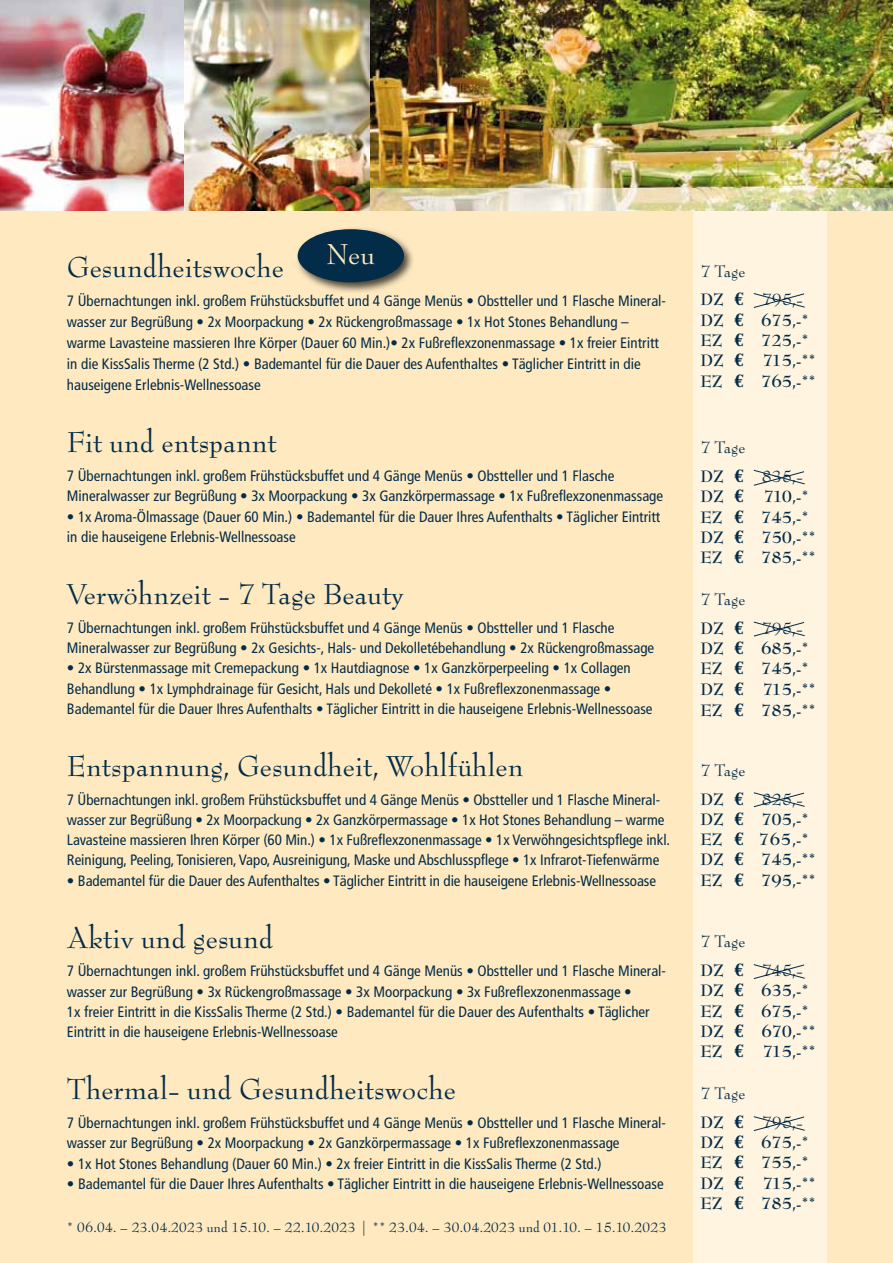
<style>
.page{position:relative;width:893px;height:1263px;background:#ffe9c0}
.page>*{position:absolute;margin:0;border:0;box-sizing:border-box;transform-origin:0 0}
.t1{font:31.5px "Bernhard Modern Std";color:#032c48}
.t2{font:31.5px "Bernhard Modern Std";color:#ffe9c0}
.t3{font:700 18px/20.2px "Bernhard Modern Std";color:#032c48}
.t4{font:18px/28.8px "Bernhard Modern Std";color:#032c48}
.t5{font:condensed 15px/20.2px "Frutiger";color:#032c48}
.t6{font:15px "Bernhard Modern Std";color:#032c48}
.s1{font-weight:700}
.s2{font-family:"Euro Serif";font-weight:700}
.s3{font-family:"Euro Serif"}
</style>
<div class="page">
<div style="left:693px;top:210px;width:134px;height:1053px;background:#fff4e0"></div>
<img style="left:370px;top:0;width:523px;height:210px">
<svg style="left:753px;top:293px;width:52px;height:15px"></svg>
<svg style="left:753px;top:469px;width:52px;height:17px"></svg>
<svg style="left:753px;top:621px;width:52px;height:16px"></svg>
<svg style="left:753px;top:792px;width:52px;height:16px"></svg>
<svg style="left:753px;top:964px;width:52px;height:15px"></svg>
<svg style="left:753px;top:1116px;width:52px;height:15px"></svg>
<img style="left:0;top:0;width:185px;height:210px">
<img style="left:185px;top:0;width:185px;height:210px">
<img style="left:297px;top:228px;width:116px;height:65px">
<div style="left:298px;top:229px;width:106px;height:53px;background:#032c48;border-radius:50%"></div>
<h1 class="t2" style="left:327px;top:237px;width:50px">Neu</h1>
<h1 class="t1" style="left:67px;top:250px;width:218px">Gesundheitswoche</h1>
<p class="t5" style="left:67px;top:291px;width:601px;line-height:21px">7 Übernachtungen inkl. großem Frühstücksbuffet und 4 Gänge Menüs • Obstteller und 1 Flasche Mineral&shy;wasser zur Begrüßung • 2x Moorpackung • 2x Rückengroßmassage • 1x Hot Stones Behandlung – warme Lavasteine massieren Ihre Körper (Dauer 60 Min.)• 2x Fußreflexzonenmassage • 1x freier Eintritt in die KissSalis Therme (2 Std.) • Bademantel für die Dauer des Aufenthaltes • Täglicher Eintritt in die hauseigene Erlebnis-Wellnessoase</p>
<h1 class="t1" style="left:67px;top:426px;width:211px">Fit und entspannt</h1>
<p class="t5" style="left:67px;top:466px;width:598px">7 Übernachtungen inkl. großem Frühstücksbuffet und 4 Gänge Menüs • Obstteller und 1 Flasche<br>Mineralwasser zur Begrüßung • 3x Moorpackung • 3x Ganzkörpermassage • 1x Fußreflexzonenmassage</p>
<p class="t5" style="left:67px;top:506px;width:595px">• 1x Aroma-Ölmassage (Dauer 60 Min.) • Bademantel für die Dauer Ihres Aufenthalts • Täglicher Eintritt in die hauseigene Erlebnis-Wellnessoase</p>
<h1 class="t1" style="left:67px;top:577px;width:339px">Verwöhnzeit - 7 Tage Beauty</h1>
<p class="t5" style="left:67px;top:617px;width:589px">7 Übernachtungen inkl. großem Frühstücksbuffet und 4 Gänge Menüs • Obstteller und 1 Flasche<br>Mineralwasser zur Begrüßung • 2x Gesichts-, Hals- und Dekolletébehandlung • 2x Rückengroßmassage</p>
<p class="t5" style="left:67px;top:658px;width:587px">• 2x Bürstenmassage mit Cremepackung • 1x Hautdiagnose • 1x Ganzkörperpeeling • 1x Collagen<br>Behandlung • 1x Lymphdrainage für Gesicht, Hals und Dekolleté • 1x Fußreflexzonenmassage •<br>Bademantel für die Dauer Ihres Aufenthalts • Täglicher Eintritt in die hauseigene Erlebnis-Wellnessoase</p>
<h1 class="t1" style="left:67px;top:749px;width:458px">Entspannung, Gesundheit, Wohlfühlen</h1>
<p class="t5" style="left:67px;top:789px;width:605px">7 Übernachtungen inkl. großem Frühstücksbuffet und 4 Gänge Menüs • Obstteller und 1 Flasche Mineral - wasser zur Begrüßung • 2x Moorpackung • 2x Ganzkörpermassage • 1x Hot Stones Behandlung – warme Lavasteine massieren Ihren Körper (60 Min.) • 1x Fußreflexzonenmassage • 1x Verwöhngesichtspflege inkl.<br>Reinigung, Peeling, Tonisieren, Vapo, Ausreinigung, Maske und Abschlusspflege • 1x Infrarot-Tiefenwärme</p>
<p class="t5" style="left:67px;top:870px;width:591px">• Bademantel für die Dauer des Aufenthaltes • Täglicher Eintritt in die hauseigene Erlebnis-Wellnessoase</p>
<h1 class="t1" style="left:67px;top:921px;width:208px">Aktiv und gesund</h1>
<p class="t5" style="left:67px;top:961px;width:601px">7 Übernachtungen inkl. großem Frühstücksbuffet und 4 Gänge Menüs • Obstteller und 1 Flasche Mineral&shy;wasser zur Begrüßung • 3x Rückengroßmassage • 3x Moorpackung • 3x Fußreflexzonenmassage •<br>1x freier Eintritt in die KissSalis Therme (2 Std.) • Bademantel für die Dauer des Aufenthalts • Täglicher Eintritt in die hauseigene Erlebnis-Wellnessoase</p>
<h1 class="t1" style="left:67px;top:1072px;width:390px">Thermal- und Gesundheitswoche</h1>
<p class="t5" style="left:67px;top:1113px;width:601px">7 Übernachtungen inkl. großem Frühstücksbuffet und 4 Gänge Menüs • Obstteller und 1 Flasche Mineral&shy;wasser zur Begrüßung • 2x Moorpackung • 2x Ganzkörpermassage • 1x Fußreflexzonenmassage</p>
<p class="t5" style="left:67px;top:1153px;width:536px">• 1x Hot Stones Behandlung (Dauer 60 Min.) • 2x freier Eintritt in die KissSalis Therme (2 Std.)</p>
<p class="t5" style="left:67px;top:1173px;width:598px">• Bademantel für die Dauer Ihres Aufenthalts • Täglicher Eintritt in die hauseigene Erlebnis-Wellnessoase</p>
<p class="t6" style="left:67px;top:1219px;width:601px">* 06.04. – 23.04.2023 und 15.10. – 22.10.2023 | ** 23.04. – 30.04.2023 und 01.10. – 15.10.2023</p>
<p class="t4" style="left:701px;top:257px;width:104px">7 Tage<br><span class="s1">DZ</span> <span class="s2">€</span> 795,-</p>
<p class="t3" style="left:701px;top:310px;width:117px">DZ <span class="s3">€</span> 675,-*<br>EZ <span class="s3">€</span> 725,-*<br>DZ <span class="s3">€</span> 715,-**<br>EZ <span class="s3">€</span> 765,-**</p>
<p class="t4" style="left:701px;top:434px;width:104px">7 Tage<br><span class="s1">DZ</span> <span class="s2">€</span> 835,-</p>
<p class="t3" style="left:701px;top:487px;width:117px">DZ <span class="s3">€</span> 710,-*<br>EZ <span class="s3">€</span> 745,-*<br>DZ <span class="s3">€</span> 750,-**<br>EZ <span class="s3">€</span> 785,-**</p>
<p class="t4" style="left:701px;top:585px;width:104px">7 Tage<br><span class="s1">DZ</span> <span class="s2">€</span> 795,-</p>
<p class="t3" style="left:701px;top:638px;width:117px">DZ <span class="s3">€</span> 685,-*<br>EZ <span class="s3">€</span> 745,-*<br>DZ <span class="s3">€</span> 715,-**<br>EZ <span class="s3">€</span> 785,-**</p>
<p class="t4" style="left:701px;top:756px;width:104px">7 Tage<br><span class="s1">DZ</span> <span class="s2">€</span> 825,-</p>
<p class="t3" style="left:701px;top:809px;width:117px">DZ <span class="s3">€</span> 705,-*<br>EZ <span class="s3">€</span> 765,-*<br>DZ <span class="s3">€</span> 745,-**<br>EZ <span class="s3">€</span> 795,-**</p>
<p class="t4" style="left:701px;top:928px;width:104px">7 Tage<br><span class="s1">DZ</span> <span class="s2">€</span> 745,-</p>
<p class="t3" style="left:701px;top:981px;width:117px">DZ <span class="s3">€</span> 635,-*<br>EZ <span class="s3">€</span> 675,-*<br>DZ <span class="s3">€</span> 670,-**<br>EZ <span class="s3">€</span> 715,-**</p>
<p class="t4" style="left:701px;top:1079px;width:104px">7 Tage<br><span class="s1">DZ</span> <span class="s2">€</span> 795,-</p>
<p class="t3" style="left:701px;top:1133px;width:117px">DZ <span class="s3">€</span> 675,-*<br>EZ <span class="s3">€</span> 755,-*<br>DZ <span class="s3">€</span> 715,-**<br>EZ <span class="s3">€</span> 785,-**</p>
</div>
